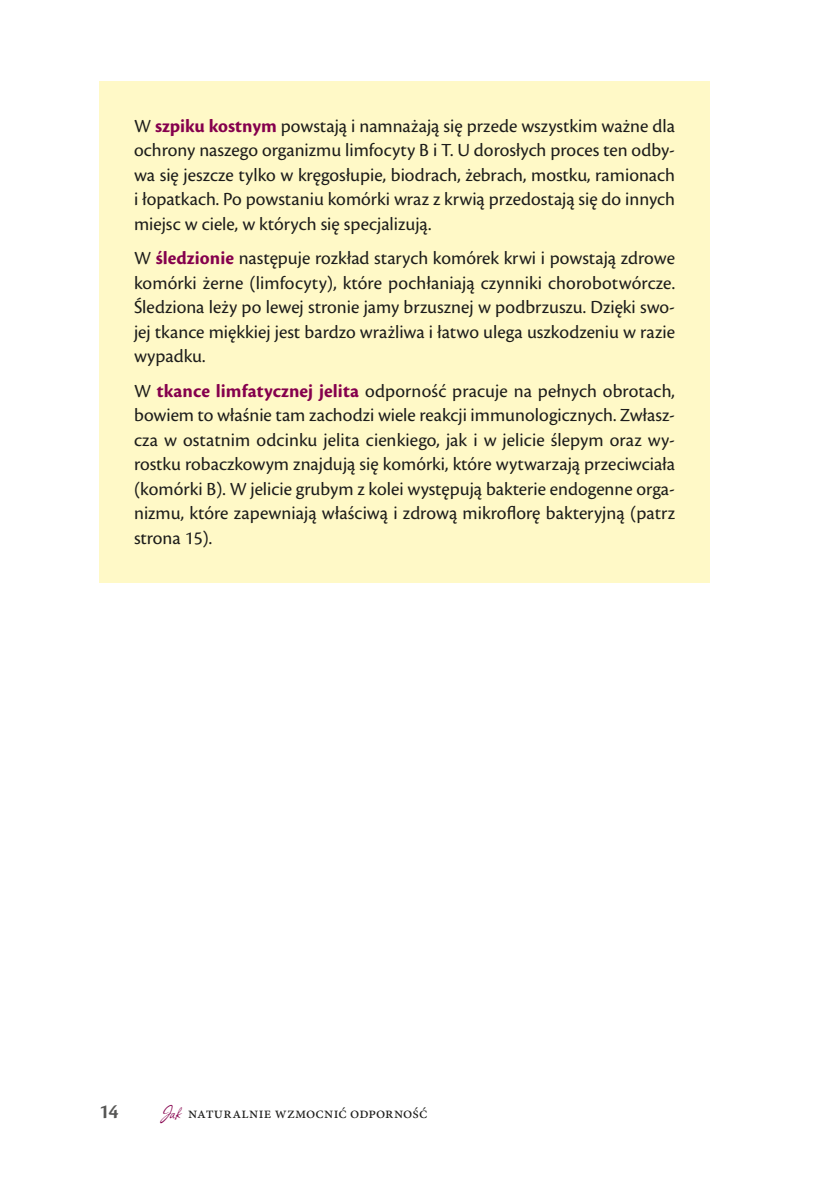
<style>
.page{position:relative;width:819px;height:1191px;background:#fff}
.page>*{position:absolute;margin:0;border:0;box-sizing:border-box;transform-origin:0 0}
.t1{font:600 21px "Cronos Pro";color:#575756}
.t2{font:19.25px/24.5px "Cronos Pro";color:#1d1d1b;text-align:justify}
.t3{font:15.75px "Minion Pro";letter-spacing:.01em;color:#1d1d1b}
.s1{font-weight:700;color:#85004d}
.s2{font-family:"Allison";font-size:21px;color:#85004d}
</style>
<div class="page">
<div style="left:99px;top:82px;width:610px;height:501px;background:#fff9c7"></div>
<p class="t2" style="left:134px;top:113px;width:542px">W <span class="s1">szpiku kostnym</span> powstają i namnażają się przede wszystkim ważne dla ochrony naszego organizmu limfocyty B i T. U dorosłych proces ten odby&shy;wa się jeszcze tylko w kręgosłupie, biodrach, żebrach, mostku, ramionach i łopatkach. Po powstaniu komórki wraz z krwią przedostają się do innych miejsc w ciele, w których się specjalizują.</p>
<p class="t2" style="left:134px;top:246px;width:542px">W <span class="s1">śledzionie</span> następuje rozkład starych komórek krwi i powstają zdrowe komórki żerne (limfocyty), które pochłaniają czynniki chorobotwórcze.<br>Śledziona leży po lewej stronie jamy brzusznej w podbrzuszu. Dzięki swo&shy;jej tkance miękkiej jest bardzo wrażliwa i łatwo ulega uszkodzeniu w razie wypadku.</p>
<p class="t2" style="left:134px;top:378px;width:542px">W <span class="s1">tkance limfatycznej jelita</span> odporność pracuje na pełnych obrotach, bowiem to właśnie tam zachodzi wiele reakcji immunologicznych. Zwłasz&shy;cza w ostatnim odcinku jelita cienkiego, jak i w jelicie ślepym oraz wy&shy;rostku robaczkowym znajdują się komórki, które wytwarzają przeciwciała (komórki B). W jelicie grubym z kolei występują bakterie endogenne orga&shy;nizmu, które zapewniają właściwą i zdrową mikroflorę bakteryjną (patrz strona 15).</p>
<p class="t1" style="left:99px;top:1099px;width:21px">14</p>
<p class="t3" style="left:161px;top:1102px;width:268px"><span class="s2">Jak</span> naturalnie wzmocnić odporność</p>
</div>
